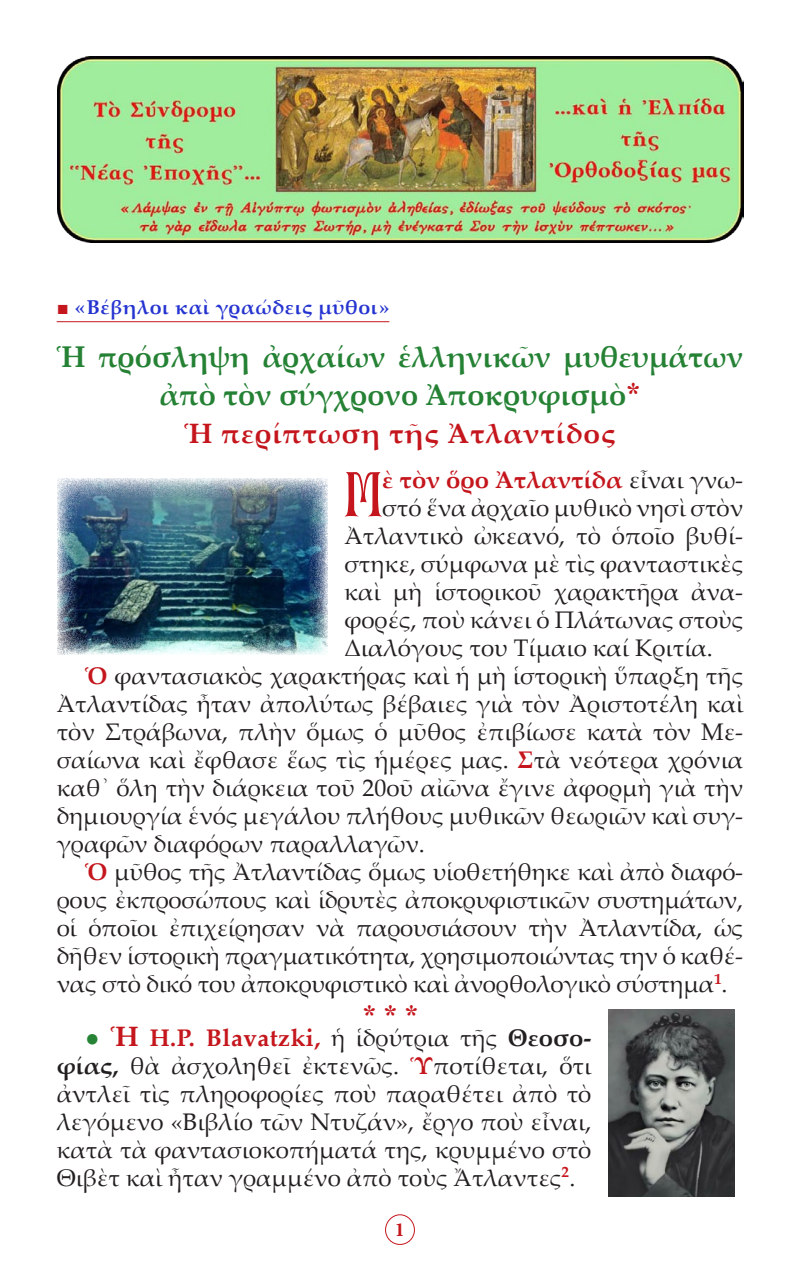
<style>
.page{position:relative;width:800px;height:1270px;background:#fff}
.page>*{position:absolute;margin:0;border:0;box-sizing:border-box;transform-origin:0 0}
.t1{font:63.8px "BYZIMAK";color:#c4161c}
.t2{font:700 30px/38.4px "Palatino Linotype";color:#258134;text-align:center;scale:.96 1}
.t3{font:700 28px "Palatino Linotype";letter-spacing:.03em;color:#c4161c}
.Asteriskoi{font:28px "CTOS New Times Bold Test 1";color:#c4161c}
.t4{font:24px/28px "Palatino Linotype";color:#231f20;text-align:justify}
.t5{font:700 24px "Palatino Linotype";color:#c4161c}
.t6{font:700 20px "Palatino Linotype";letter-spacing:.03em;color:#2534d0}
.t7{font:700 20px "Minion Pro";color:#c4161c}
.s1{font-family:"Times New Roman";font-weight:400;color:#c4161c}
.s2{font-family:"CTOS New Times Bold Test 1";font-weight:400;color:#c4161c}
.s3{font-weight:400;color:#231f20}
.s4{font-weight:700;color:#c4161c}
.s5{font-weight:700;font-style:italic;color:#278335}
.s6{font-weight:700;font-size:28px;color:#c4161c}
.s7{font-weight:700}
</style>
<div class="page">
<div style="left:385px;top:1214px;width:30px;height:31px;border:1px solid #c4161c;border-radius:50%"></div>
<hr style="left:57px;top:321px;width:332px;height:1px;background:#c4161c">
<img style="left:57px;top:57px;width:686px;height:186px">
<img style="left:608px;top:1009px;width:126px;height:187px">
<img style="left:58px;top:478px;width:269px;height:176px">
<p class="t6" style="left:57px;top:293px;width:334px"><span class="s1">■</span> «Βέβηλοι καὶ γραώδεις μῦθοι»</p>
<p class="t2" style="left:57px;top:336px;width:717px">Ἡ πρόσληψη ἀρχαίων ἑλληνικῶν μυθευμάτων ἀπὸ τὸν σύγχρονο Ἀποκρυφισμὸ<span class="s2">*</span></p>
<p class="t3" style="left:185px;top:413px;width:432px">Ἡ περίπτωση τῆς Ἀτλαντίδος</p>
<p class="t1" style="left:343px;top:456px;width:42px">Μ</p>
<p class="t5" style="left:382px;top:463px;width:363px">ὲ τὸν ὅρο Ἀτλαντίδα <span class="s3">εἶναι γνω-</span></p>
<p class="t4" style="left:382px;top:493px;width:363px">στό ἕνα ἀρχαῖο μυθικὸ νησὶ στὸν</p>
<p class="t4" style="left:344px;top:521px;width:400px">Ἀτλαντικὸ ὠκεανό, τὸ ὁποῖο βυθί-</p>
<p class="t4" style="left:344px;top:549px;width:400px">στηκε, σύμφωνα μὲ τὶς φανταστικὲς</p>
<p class="t4" style="left:344px;top:577px;width:400px">καὶ μὴ ἱστορικοῦ χαρακτῆρα ἀνα-</p>
<p class="t4" style="left:344px;top:605px;width:400px">φορές, ποὺ κάνει ὁ Πλάτωνας στοὺς</p>
<p class="t4" style="left:344px;top:633px;width:370px">Διαλόγους του Τίμαιο καί Κριτία.</p>
<p class="t4" style="left:57px;top:661px;width:688px;text-indent:28px"><span class="s4">Ὁ</span> φαντασιακὸς χαρακτήρας καὶ ἡ μὴ ἱστορικὴ ὕπαρξη τῆς Ἀτλαντίδας ἦταν ἀπολύτως βέβαιες γιὰ τὸν Ἀριστοτέλη καὶ τὸν Στράβωνα, πλὴν ὅμως ὁ μῦθος ἐπιβίωσε κατὰ τὸν Με&shy;σαίωνα καὶ ἔφθασε ἕως τὶς ἡμέρες μας. <span class="s4">Σ</span>τὰ νεότερα χρόνια καθ᾽ ὅλη τὴν διάρκεια τοῦ 20οῦ αἰῶνα ἔγινε ἀφορμὴ γιὰ τὴν δημιουργία ἑνός μεγάλου πλήθους μυθικῶν θεωριῶν καὶ συγ&shy;γραφῶν διαφόρων παραλλαγῶν.</p>
<p class="t4" style="left:57px;top:857px;width:688px;text-indent:28px"><span class="s4">Ὁ</span> μῦθος τῆς Ἀτλαντίδας ὅμως υἱοθετήθηκε καὶ ἀπὸ διαφό&shy;ρους ἐκπροσώπους καὶ ἱδρυτὲς ἀποκρυφιστικῶν συστημάτων, οἱ ὁποῖοι ἐπιχείρησαν νὰ παρουσιάσουν τὴν Ἀτλαντίδα, ὡς δῆθεν ἱστορικὴ πραγματικότητα, χρησιμοποιώντας την ὁ καθέ&shy;νας στὸ δικό του ἀποκρυφιστικὸ καὶ ἀνορθολογικὸ σύστημα<sup>1</sup>.</p>
<p class="Asteriskoi" style="left:363px;top:999px;width:57px">* * *</p>
<p class="t4" style="left:57px;top:1023px;width:536px;text-indent:28px"><span class="s5">●</span> <span class="s6">Ἡ</span> <span class="s4">H.P. Blavatzki,</span> ἡ ἱδρύτρια τῆς <span class="s7">Θεοσο&shy;φίας,</span> θὰ ἀσχοληθεῖ ἐκτενῶς. <span class="s4">Ὑ</span>ποτίθεται, ὅτι ἀντλεῖ τὶς πληροφορίες ποὺ παραθέτει ἀπὸ τὸ λεγόμενο «Βιβλίο τῶν Ντυζάν», ἔργο ποὺ εἶναι, κατὰ τὰ φαντασιοκοπήματά της, κρυμμένο στὸ Θιβὲτ καὶ ἦταν γραμμένο ἀπὸ τοὺς Ἄτλαντες<sup>2</sup>.</p>
<p class="t7" style="left:395px;top:1216px;width:11px">1</p>
</div>
